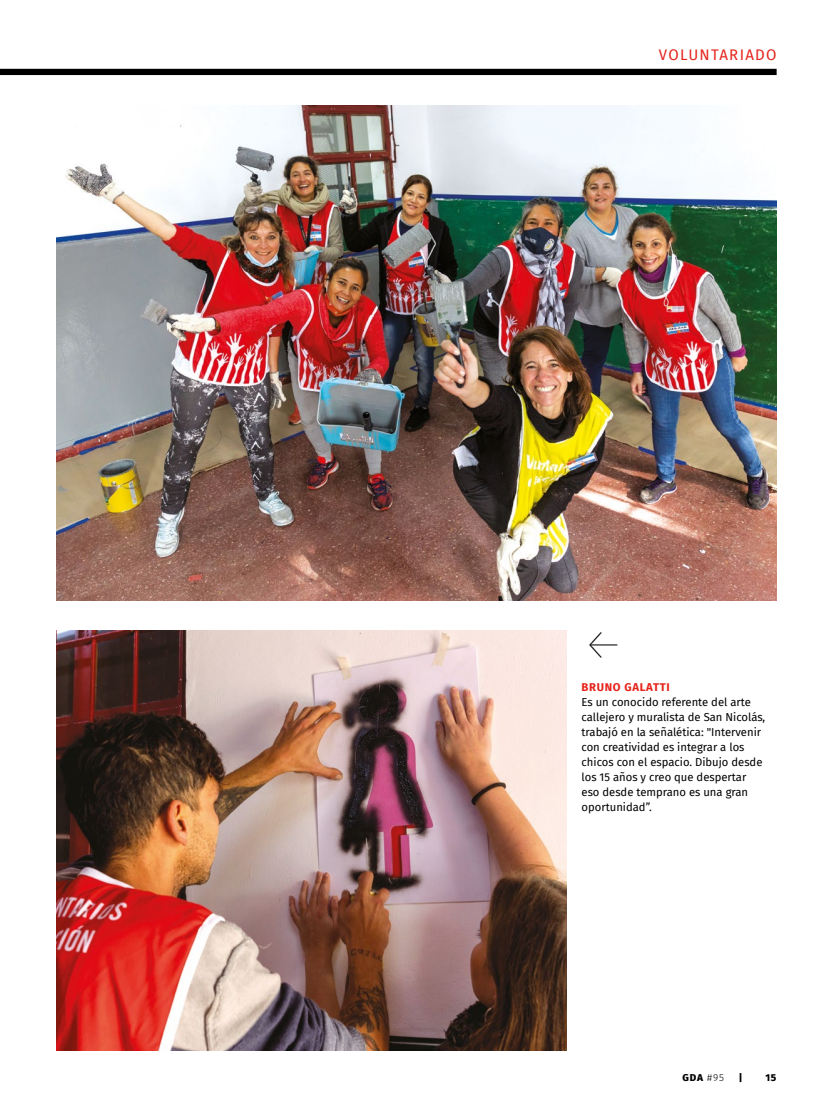
<style>
.page{position:relative;width:833px;height:1117px;background:#fff}
.page>*{position:absolute;margin:0;border:0;box-sizing:border-box;transform-origin:0 0}
.t1{font:100 48.75px "Fira Sans";color:#000}
.t2{font:15px "Fira Sans";letter-spacing:.085em;color:#e5231b}
.t3{font:11.25px/15px "Fira Sans";color:#000}
.t4{font:700 11.25px "Fira Sans";letter-spacing:.06em;color:#e5231b}
.t5{font:800 10px "Fira Sans";color:#000}
.s1{font-weight:300}
</style>
<div class="page">
<div style="left:0;top:69px;width:776px;height:6px;background:#000"></div>
<img style="left:56px;top:630px;width:510px;height:420px">
<img style="left:56px;top:105px;width:720px;height:495px">
<h2 class="t2" style="left:659px;top:43px;width:119px">VOLUNTARIADO</h2>
<h1 class="t1" style="left:581px;top:609px;width:45px">←</h1>
<p class="t4" style="left:581px;top:677px;width:90px">BRUNO GALATTI</p>
<p class="t3" style="left:581px;top:693px;width:185px">Es un conocido referente del arte callejero y muralista de San Nicolás, trabajó en la señalética: "Intervenir con creatividad es integrar a los chicos con el espacio. Dibujo desde los 15 años y creo que despertar eso desde temprano es una gran oportunidad”.</p>
<p class="t5" style="left:682px;top:1068px;width:43px">GDA <span class="s1">#95</span></p>
<p class="t5" style="left:739px;top:1068px;width:5px">|</p>
<p class="t5" style="left:765px;top:1068px;width:12px">15</p>
</div>
